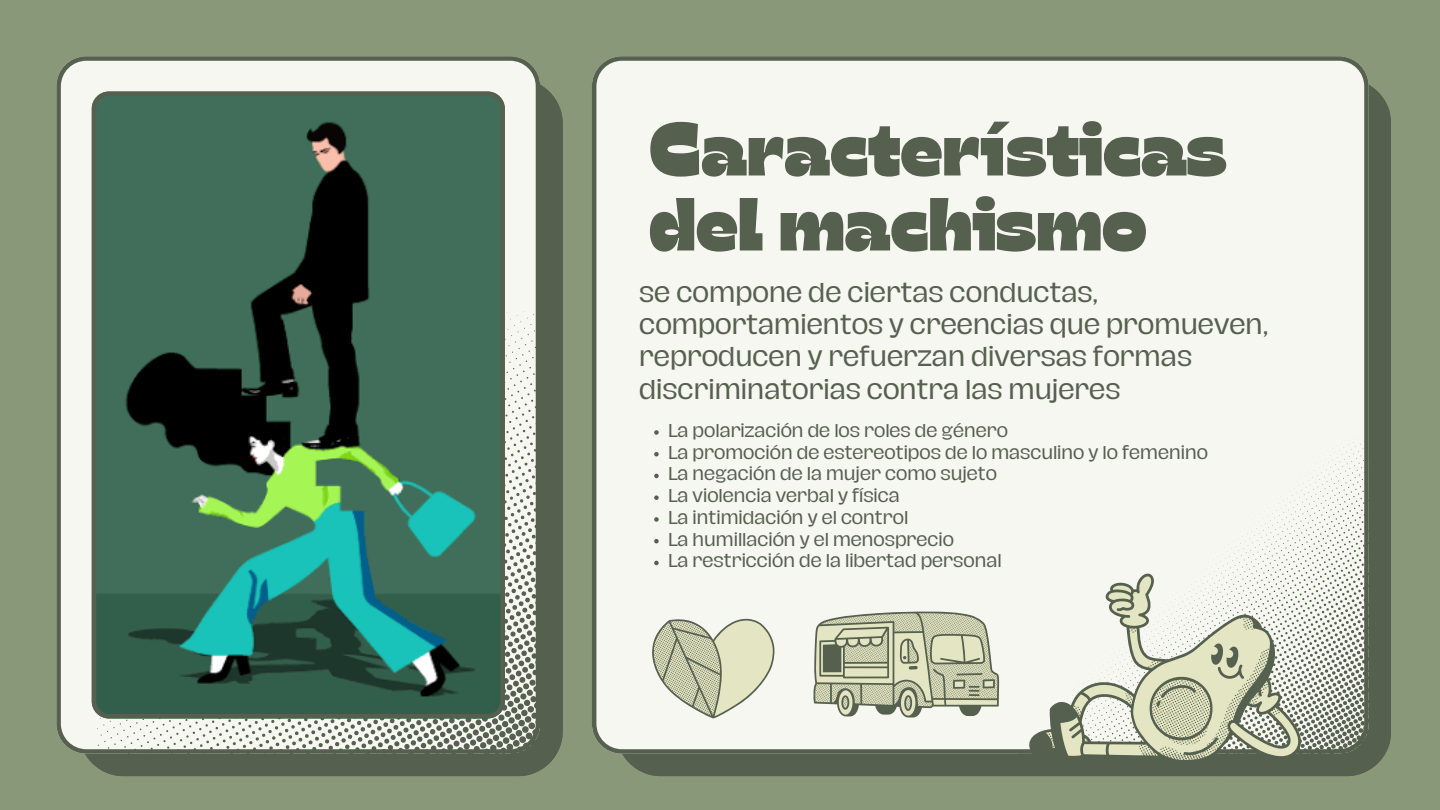
<style>
.page{position:relative;width:1440px;height:810px;background:#899878}
.page>*{position:absolute;margin:0;border:0;box-sizing:border-box;transform-origin:0 0}
.t1{font:75px/75px "Gulfs Display";color:#56604f}
.t2{font:25px/32.2px "Hagrid";color:#56604f}
.t3{font:17px "Hagrid";color:#56604f}
</style>
<div class="page">
<div style="left:622px;top:85px;width:769px;height:691px;background:#56604f"></div>
<div style="left:592px;top:56px;width:777px;height:698px;background:#f7f7f2"></div>
<svg style="left:1074px;top:438px;width:298px;height:320px;background:#e2e3dd"></svg>
<div style="left:85px;top:84px;width:478px;height:692px;background:#56604f"></div>
<svg style="left:56px;top:56px;width:484px;height:698px;background:#d5d7cf"></svg>
<svg style="left:190px;top:309px;width:353px;height:449px;background:#b2b7ad"></svg>
<svg style="left:94px;top:718px;width:96px;height:40px;background:#cccfc7"></svg>
<svg style="left:92px;top:92px;width:413px;height:626px;background:#386653"></svg>
<div style="left:1045px;top:763px;width:257px;height:13px;background:#56604f"></div>
<svg style="left:1017px;top:572px;width:295px;height:191px;background:#cfd2c3"></svg>
<svg style="left:649px;top:611px;width:131px;height:107px;background:#d5d7c2"></svg>
<svg style="left:813px;top:611px;width:186px;height:107px;background:#babfa6"></svg>
<svg style="left:654px;top:430px;width:5px;height:5px"></svg>
<svg style="left:654px;top:452px;width:5px;height:4px"></svg>
<svg style="left:654px;top:474px;width:5px;height:4px"></svg>
<svg style="left:654px;top:495px;width:5px;height:5px"></svg>
<svg style="left:654px;top:517px;width:5px;height:5px"></svg>
<svg style="left:654px;top:539px;width:5px;height:4px"></svg>
<svg style="left:654px;top:561px;width:5px;height:4px"></svg>
<p class="t1" style="left:649px;top:108px;width:579px">Características del machismo</p>
<h1 class="t2" style="left:639px;top:277px;width:631px">se compone de ciertas conductas, comportamientos y creencias que promueven, reproducen y refuerzan diversas formas discriminatorias contra las mujeres</h1>
<p class="t3" style="left:668px;top:422px;width:342px">La polarización de los roles de género</p>
<p class="t3" style="left:668px;top:444px;width:541px">La promoción de estereotipos de lo masculino y lo femenino</p>
<p class="t3" style="left:668px;top:466px;width:330px">La negación de la mujer como sujeto</p>
<p class="t3" style="left:668px;top:488px;width:233px">La violencia verbal y física</p>
<p class="t3" style="left:668px;top:509px;width:242px">La intimidación y el control</p>
<p class="t3" style="left:668px;top:531px;width:288px">La humillación y el menosprecio</p>
<p class="t3" style="left:668px;top:553px;width:335px">La restricción de la libertad personal</p>
</div>
